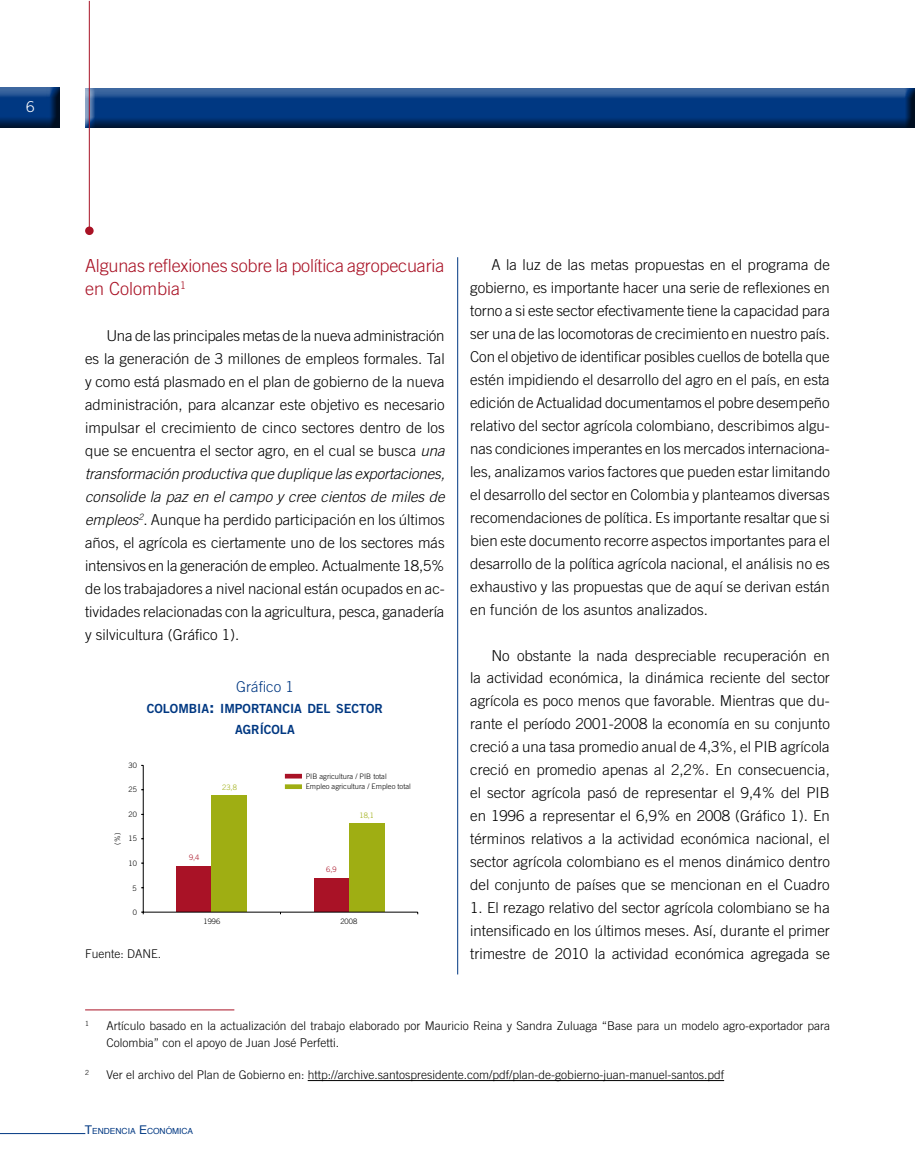
<style>
.page{position:relative;width:915px;height:1170px;background:#fff}
.page>*{position:absolute;margin:0;border:0;box-sizing:border-box;transform-origin:0 0}
.t1{font:300 18px/23px "Trade Gothic";letter-spacing:-.01em;color:#a91225}
.t2{font:300 15px/23px "Trade Gothic";color:#000;text-align:justify}
.t3{font:300 15px "Trade Gothic";color:#003882}
.t4{font:300 15px "Trade Gothic";color:#fff}
.t5{font:12.6px/21px "Trade Gothic Bold Two";color:#003882;text-align:center}
.t6{font:300 12px/16.5px "Trade Gothic";color:#000}
.t7{font:8.4px "Helvetica";color:#003882}
.t8{font:300 7.5px/10.2px "Trade Gothic";color:#000}
.t9{font:300 7.5px "Trade Gothic";color:#9fae13}
.t10{font:300 7.5px "Trade Gothic";color:#a91226}
.t11{font:300 7.05px "Trade Gothic";color:#000}
.s1{font-style:italic}
.s2{font-size:18px}
.s3{font-size:12px}
</style>
<div class="page">
<hr style="left:0;top:1133px;width:85px;height:1px;background:#003882">
<div style="left:0;top:87px;width:62px;height:43px;background:#000;opacity:.75"></div>
<hr style="left:914px;top:87px;width:1px;height:43px;background:#000;opacity:.75">
<hr style="left:457px;top:257px;width:1px;height:717px;background:#003882">
<div style="left:85px;top:87px;width:829px;height:43px;background:#000;opacity:.75"></div>
<hr style="left:89px;top:1px;width:1px;height:226px;background:#a91225">
<div style="left:85px;top:226px;width:9px;height:9px;background:#a91225;border-radius:50%"></div>
<div style="left:177px;top:866px;width:35px;height:46px;background:#a91226"></div>
<div style="left:314px;top:878px;width:35px;height:34px;background:#a91226"></div>
<div style="left:212px;top:795px;width:35px;height:117px;background:#9fae13"></div>
<div style="left:349px;top:823px;width:35px;height:89px;background:#9fae13"></div>
<hr style="left:143px;top:911px;width:274px;height:1px;background:#000">
<hr style="left:143px;top:765px;width:1px;height:147px;background:#000">
<div style="left:285px;top:773px;width:17px;height:5px;background:#a91226"></div>
<div style="left:285px;top:784px;width:17px;height:5px;background:#9fae13"></div>
<hr style="left:85px;top:1009px;width:149px;height:1px;background:#a91225">
<hr style="left:307px;top:1080px;width:416px;height:1px;background:#000">
<p class="t4" style="left:26px;top:98px;width:10px">6</p>
<p class="t1" style="left:85px;top:254px;width:360px">Algunas reflexiones sobre la política agropecuaria en Colombia<sup>1</sup></p>
<p class="t2" style="left:85px;top:324px;width:361px;text-indent:21px">Una de las principales metas de la nueva administración es la generación de 3 millones de empleos formales. Tal y como está plasmado en el plan de gobierno de la nueva administración, para alcanzar este objetivo es necesario impulsar el crecimiento de cinco sectores dentro de los que se encuentra el sector agro, en el cual se busca <span class="s1">una transformación productiva que duplique las exportaciones, consolide la paz en el campo y cree cientos de miles de empleos</span><sup>2</sup>. Aunque ha perdido participación en los últimos años, el agrícola es ciertamente uno de los sectores más intensivos en la generación de empleo. Actualmente 18,5% de los trabajadores a nivel nacional están ocupados en ac&shy;tividades relacionadas con la agricultura, pesca, ganadería y silvicultura (Gráfico 1).</p>
<p class="t8" style="left:128px;top:760px;width:10px">30</p>
<p class="t8" style="left:128px;top:784px;width:10px">25</p>
<p class="t8" style="left:128px;top:808px;width:10px">20</p>
<p class="t8" style="left:128px;top:833px;width:10px">15</p>
<p class="t8" style="left:128px;top:858px;width:10px">10</p>
<p class="t8" style="left:133px;top:882px;width:6px">5</p>
<p class="t8" style="left:133px;top:906px;width:6px">0</p>
<p class="t8" style="left:112px;top:844px;width:13px;rotate:-90deg">(%)</p>
<p class="t3" style="left:236px;top:677px;width:59px">Gráfico 1</p>
<p class="t5" style="left:147px;top:697px;width:237px">COLOMBIA<span class="s2">:</span> IMPORTANCIA DEL SECTOR<br>AGRÍCOLA</p>
<p class="t8" style="left:305px;top:771px;width:107px">PIB agricultura / PIB total empleo agricultura / empleo total</p>
<p class="t9" style="left:222px;top:782px;width:16px">23,8</p>
<p class="t10" style="left:189px;top:853px;width:12px">9,4</p>
<p class="t10" style="left:326px;top:865px;width:12px">6,9</p>
<p class="t9" style="left:359px;top:810px;width:16px">18,1</p>
<p class="t8" style="left:203px;top:916px;width:18px">1996</p>
<p class="t8" style="left:340px;top:916px;width:18px">2008</p>
<p class="t6" style="left:85px;top:945px;width:78px">Fuente: DANE.</p>
<p class="t2" style="left:470px;top:253px;width:361px;text-indent:21px">A la luz de las metas propuestas en el programa de gobierno, es importante hacer una serie de reflexiones en torno a si este sector efectivamente tiene la capacidad para ser una de las locomotoras de crecimiento en nuestro país.<br>Con el objetivo de identificar posibles cuellos de botella que estén impidiendo el desarrollo del agro en el país, en esta edición de Actualidad documentamos el pobre desempeño relativo del sector agrícola colombiano, describimos algu&shy;nas condiciones imperantes en los mercados internaciona&shy;les, analizamos varios factores que pueden estar limitando el desarrollo del sector en Colombia y planteamos diversas recomendaciones de política. Es importante resaltar que si bien este documento recorre aspectos importantes para el desarrollo de la política agrícola nacional, el análisis no es exhaustivo y las propuestas que de aquí se derivan están en función de los asuntos analizados.</p>
<p class="t2" style="left:470px;top:643px;width:361px;text-indent:21px">No obstante la nada despreciable recuperación en la actividad económica, la dinámica reciente del sector agrícola es poco menos que favorable. Mientras que du&shy;rante el período 2001-2008 la economía en su conjunto creció a una tasa promedio anual de 4,3%, el PIB agrícola creció en promedio apenas al 2,2%. En consecuencia, el sector agrícola pasó de representar el 9,4% del PIB en 1996 a representar el 6,9% en 2008 (Gráfico 1). En términos relativos a la actividad económica nacional, el sector agrícola colombiano es el menos dinámico dentro del conjunto de países que se mencionan en el Cuadro</p>
<p class="t2" style="left:470px;top:896px;width:361px">1. El rezago relativo del sector agrícola colombiano se ha intensificado en los últimos meses. Así, durante el primer trimestre de 2010 la actividad económica agregada se</p>
<p class="t6" style="left:106px;top:1017px;width:725px;text-indent:-21px"><sup>1</sup> Artículo basado en la actualización del trabajo elaborado por Mauricio Reina y Sandra Zuluaga “Base para un modelo agro-exportador para<br>Colombia” con el apoyo de Juan José Perfetti.</p>
<p class="t11" style="left:85px;top:1068px;width:5px">2</p>
<p class="t6" style="left:106px;top:1066px;width:619px">Ver el archivo del Plan de Gobierno en: http://archive.santospresidente.com/pdf/plan-de-gobierno-juan-manuel-santos.pdf</p>
<p class="t7" style="left:85px;top:1124px;width:110px"><span class="s3">T</span>ENDENCIA <span class="s3">E</span>CONÓMICA</p>
</div>
